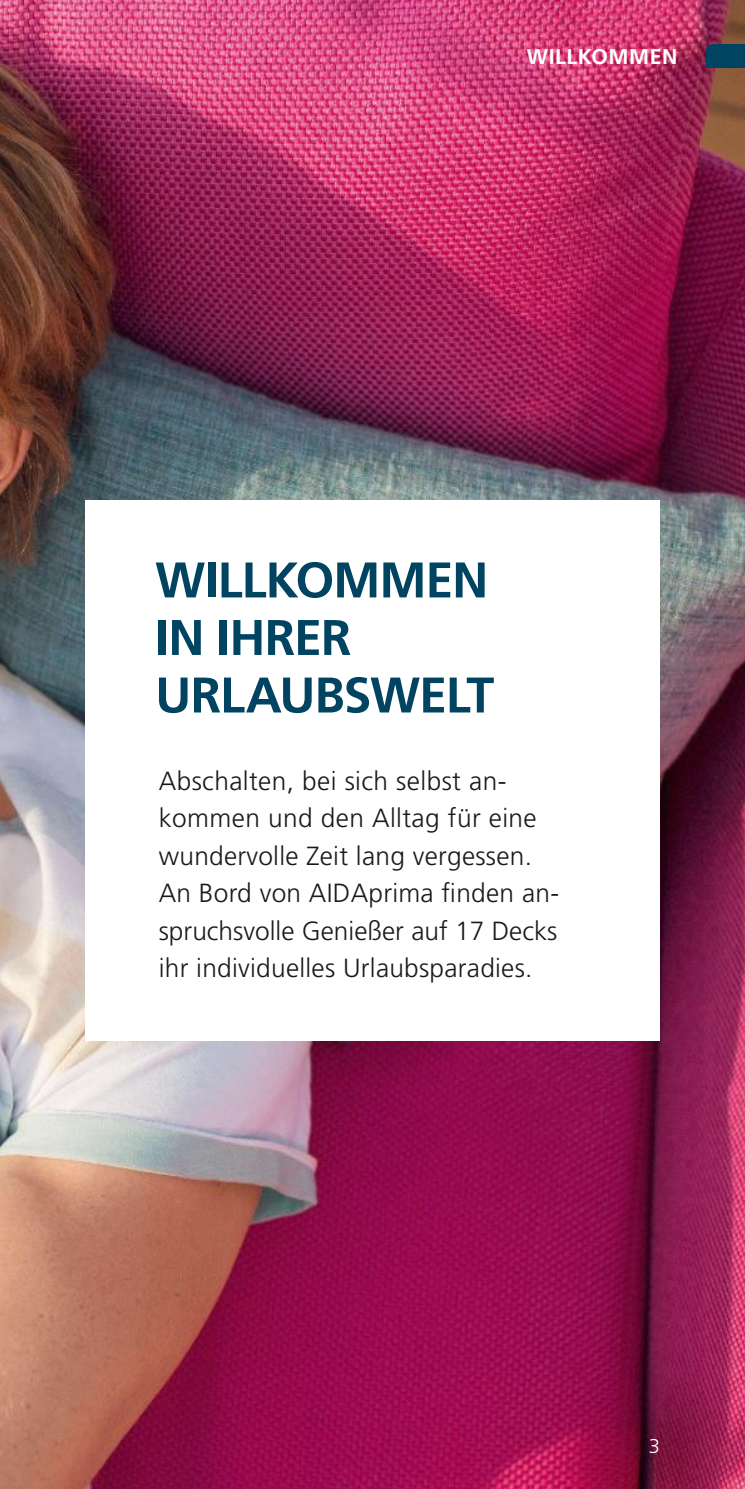
<style>
.page{position:relative;width:745px;height:1489px;background:#fff}
.page>*{position:absolute;margin:0;border:0;box-sizing:border-box;transform-origin:0 0}
.t1{font:700 50px/57.5px "Frutiger LT";letter-spacing:-.02em;color:#004462}
.t2{font:300 26.25px/37.5px "Frutiger LT";letter-spacing:.01em;color:#1a1a18}
.t3{font:700 21.25px "Frutiger LT";letter-spacing:.025em;color:#fff}
.t4{font:300 20px "Frutiger LT";color:#fff}
</style>
<div class="page">
<img style="left:0;top:0;width:744px;height:1488px">
<svg style="left:85px;top:500px;width:574px;height:540px"></svg>
<svg style="left:705px;top:44px;width:39px;height:24px"></svg>
<p class="t3" style="left:526px;top:45px;width:152px">WILLKOMMEN</p>
<h1 class="t1" style="left:155px;top:551px;width:340px">WILLKOMMEN<br>IN IHRER<br>URLAUBSWELT</h1>
<p class="t2" style="left:159px;top:762px;width:401px">Abschalten, bei sich selbst an&shy;kommen und den Alltag für eine wundervolle Zeit lang vergessen.<br>An Bord von AIDAprima finden an&shy;spruchsvolle Genießer auf 17 Decks ihr individuelles Urlaubsparadies.</p>
<p class="t4" style="left:648px;top:1434px;width:13px">3</p>
</div>
